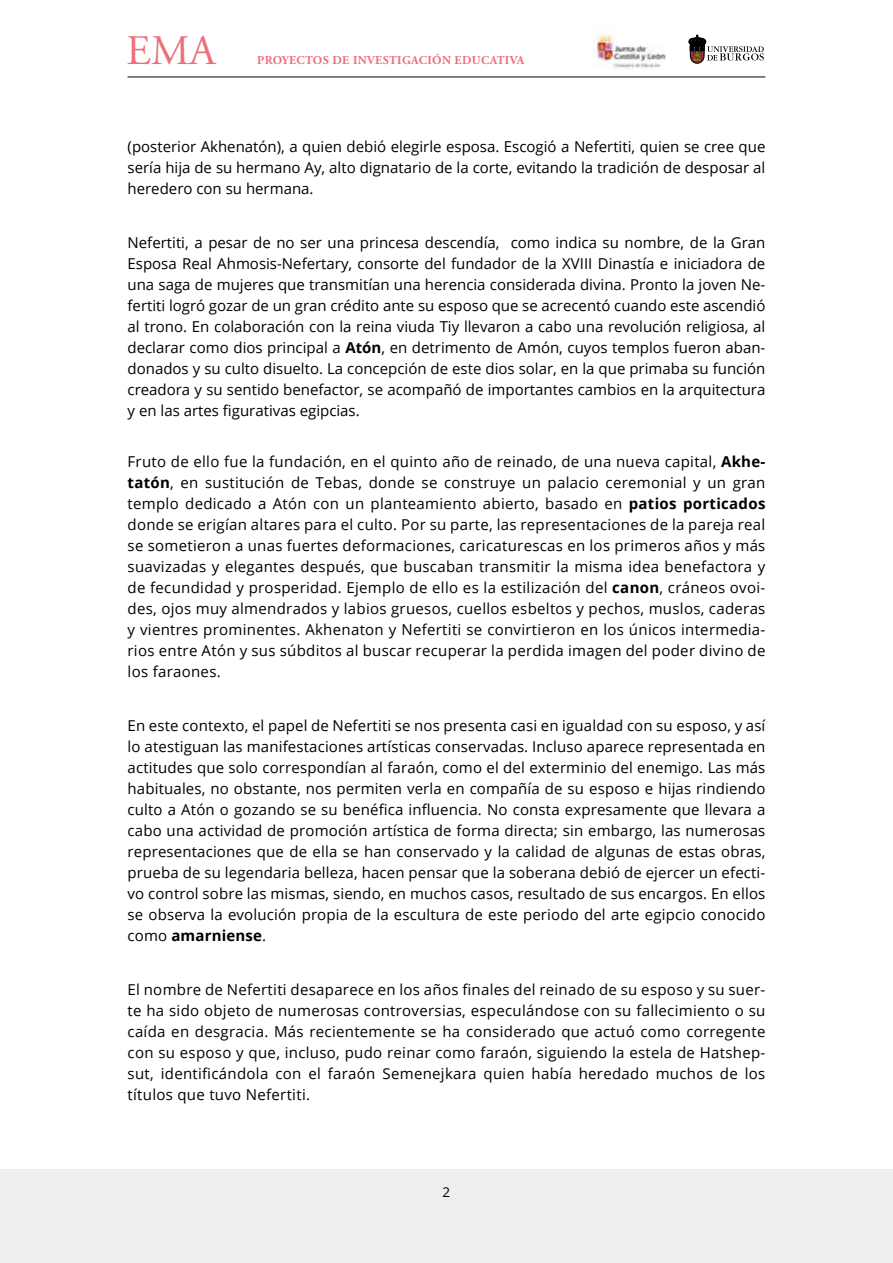
<style>
.page{position:relative;width:893px;height:1263px;background:#fff}
.page>*{position:absolute;margin:0;border:0;box-sizing:border-box;transform-origin:0 0}
.t1{font:42px "Adobe Garamond Pro";color:#ed6f7b}
.t2{font:15px/21px "Open Sans";letter-spacing:.01em;color:#000;text-align:justify}
.t3{font:13.5px "Open Sans";color:#000}
.t4{font:700 12px "Adobe Garamond Pro";letter-spacing:.03em;color:#ed6f7b}
.s1{font-weight:700}
</style>
<div class="page">
<div style="left:0;top:1169px;width:893px;height:94px;background:#efeeee"></div>
<svg style="left:689px;top:35px;width:75px;height:28px"></svg>
<img style="left:593px;top:33px;width:73px;height:36px">
<hr style="left:128px;top:77px;width:637px;height:1px;background:#000">
<h1 class="t1" style="left:126px;top:26px;width:90px">EMA</h1>
<p class="t4" style="left:257px;top:53px;width:269px">PROYECTOS DE INVESTIGACIÓN EDUCATIVA</p>
<p class="t2" style="left:128px;top:135px;width:639px">(posterior Akhenatón), a quien debió elegirle esposa. Escogió a Nefertiti, quien se cree que sería hija de su hermano Ay, alto dignatario de la corte, evitando la tradición de desposar al heredero con su hermana.</p>
<p class="t2" style="left:128px;top:231px;width:639px">Nefertiti, a pesar de no ser una princesa descendía, como indica su nombre, de la Gran Esposa Real Ahmosis-Nefertary, consorte del fundador de la XVIII Dinastía e iniciadora de una saga de mujeres que transmitían una herencia considerada divina. Pronto la joven Ne&shy;fertiti logró gozar de un gran crédito ante su esposo que se acrecentó cuando este ascendió al trono. En colaboración con la reina viuda Tiy llevaron a cabo una revolución religiosa, al declarar como dios principal a <span class="s1">Atón</span>, en detrimento de Amón, cuyos templos fueron aban&shy;donados y su culto disuelto. La concepción de este dios solar, en la que primaba su función creadora y su sentido benefactor, se acompañó de importantes cambios en la arquitectura y en las artes figurativas egipcias.</p>
<p class="t2" style="left:128px;top:450px;width:639px">Fruto de ello fue la fundación, en el quinto año de reinado, de una nueva capital, <span class="s1">Akhe&shy;tatón</span>, en sustitución de Tebas, donde se construye un palacio ceremonial y un gran templo dedicado a Atón con un planteamiento abierto, basado en <span class="s1">patios porticados </span>donde se erigían altares para el culto. Por su parte, las representaciones de la pareja real se sometieron a unas fuertes deformaciones, caricaturescas en los primeros años y más suavizadas y elegantes después, que buscaban transmitir la misma idea benefactora y de fecundidad y prosperidad. Ejemplo de ello es la estilización del <span class="s1">canon</span>, cráneos ovoi&shy;des, ojos muy almendrados y labios gruesos, cuellos esbeltos y pechos, muslos, caderas y vientres prominentes. Akhenaton y Nefertiti se convirtieron en los únicos intermedia&shy;rios entre Atón y sus súbditos al buscar recuperar la perdida imagen del poder divino de los faraones.</p>
<p class="t2" style="left:128px;top:714px;width:639px">En este contexto, el papel de Nefertiti se nos presenta casi en igualdad con su esposo, y así lo atestiguan las manifestaciones artísticas conservadas. Incluso aparece representada en actitudes que solo correspondían al faraón, como el del exterminio del enemigo. Las más habituales, no obstante, nos permiten verla en compañía de su esposo e hijas rindiendo culto a Atón o gozando se su benéfica influencia. No consta expresamente que llevara a cabo una actividad de promoción artística de forma directa; sin embargo, las numerosas representaciones que de ella se han conservado y la calidad de algunas de estas obras, prueba de su legendaria belleza, hacen pensar que la soberana debió de ejercer un efecti&shy;vo control sobre las mismas, siendo, en muchos casos, resultado de sus encargos. En ellos se observa la evolución propia de la escultura de este periodo del arte egipcio conocido como <span class="s1">amarniense</span>.</p>
<p class="t2" style="left:128px;top:978px;width:639px">El nombre de Nefertiti desaparece en los años finales del reinado de su esposo y su suer&shy;te ha sido objeto de numerosas controversias, especulándose con su fallecimiento o su caída en desgracia. Más recientemente se ha considerado que actuó como corregente con su esposo y que, incluso, pudo reinar como faraón, siguiendo la estela de Hatshep&shy;sut, identificándola con el faraón Semenejkara quien había heredado muchos de los títulos que tuvo Nefertiti.</p>
<p class="t3" style="left:443px;top:1182px;width:9px">2</p>
</div>
